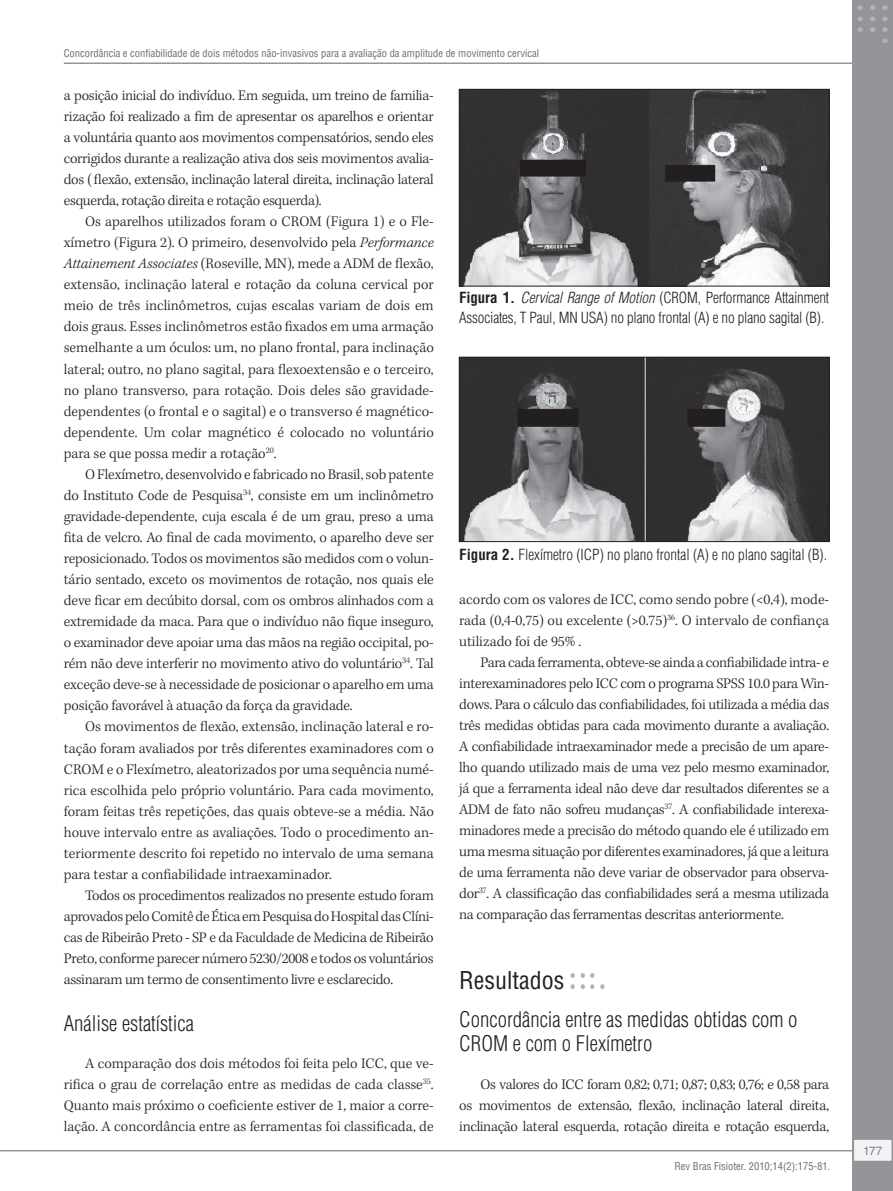
<style>
.page{position:relative;width:893px;height:1191px;background:#fff}
.page>*{position:absolute;margin:0;border:0;box-sizing:border-box;transform-origin:0 0}
.z04_0_Sub1{font:condensed 24px "Helvetica LT Std";color:#231f20}
.z04_1_Sub2{font:300 condensed 21px/24px "Helvetica LT Std";color:#231f20}
.z05_0_texto_txt{font:300 15px/21px "Kepler Std";letter-spacing:-.01em;color:#231f20;text-align:justify}
.z07_0_tabela-img_tit{font:300 condensed 15px/19.5px "Helvetica LT Std";letter-spacing:-.01em;color:#231f20}
.t1{font:12px "Helvetica LT Std";color:#808285}
.z06_2_cabecalho{font:condensed 10.5px "Helvetica LT Std";color:#6c6d70}
.s1{font-style:italic}
.s2{font-weight:700}
</style>
<div class="page">
<img style="left:461px;top:91px;width:366px;height:193px">
<div style="left:459px;top:89px;width:370px;height:197px;border:1px solid #231f20"></div>
<img style="left:461px;top:359px;width:366px;height:181px">
<div style="left:459px;top:357px;width:370px;height:185px;border:1px solid #231f20"></div>
<svg style="left:600px;top:984px;width:4px;height:5px"></svg>
<svg style="left:581px;top:984px;width:13px;height:5px"></svg>
<svg style="left:570px;top:984px;width:5px;height:5px"></svg>
<svg style="left:581px;top:973px;width:13px;height:5px"></svg>
<svg style="left:570px;top:973px;width:5px;height:5px"></svg>
<hr style="left:0;top:1150px;width:879px;height:1px;background:#939598">
<hr style="left:64px;top:62px;width:810px;height:2px;background:#939598">
<div style="left:853px;top:0;width:40px;height:1191px;background:#939598"></div>
<div style="left:853px;top:1139px;width:39px;height:22px;background:#f2f3f4"></div>
<div style="left:853px;top:1138px;width:40px;height:24px;border:2px solid #939598"></div>
<svg style="left:857px;top:27px;width:6px;height:5px"></svg>
<svg style="left:857px;top:17px;width:6px;height:4px"></svg>
<svg style="left:857px;top:5px;width:6px;height:5px"></svg>
<svg style="left:870px;top:27px;width:5px;height:5px"></svg>
<svg style="left:870px;top:17px;width:5px;height:4px"></svg>
<svg style="left:870px;top:5px;width:5px;height:5px"></svg>
<svg style="left:882px;top:27px;width:6px;height:5px"></svg>
<svg style="left:882px;top:38px;width:6px;height:5px"></svg>
<svg style="left:882px;top:17px;width:6px;height:4px"></svg>
<svg style="left:882px;top:5px;width:6px;height:5px"></svg>
<p class="z06_2_cabecalho" style="left:64px;top:46px;width:477px">Concordância e confiabilidade de dois métodos não-invasivos para a avaliação da amplitude de movimento cervical</p>
<p class="z05_0_texto_txt" style="left:64px;top:85px;width:371px">a posição inicial do indivíduo. Em seguida, um treino de familia&shy;rização foi realizado a fim de apresentar os aparelhos e orientar a voluntária quanto aos movimentos compensatórios, sendo eles corrigidos durante a realização ativa dos seis movimentos avalia&shy;dos ( flexão, extensão, inclinação lateral direita, inclinação lateral esquerda, rotação direita e rotação esquerda).</p>
<p class="z05_0_texto_txt" style="left:64px;top:212px;width:371px;text-indent:21px">Os aparelhos utilizados foram o CROM (Figura 1) e o Fle&shy;xímetro (Figura 2). O primeiro, desenvolvido pela <span class="s1">Performance Attainement Associates</span> (Roseville, MN), mede a ADM de flexão, extensão, inclinação lateral e rotação da coluna cervical por meio de três inclinômetros, cujas escalas variam de dois em dois graus. Esses inclinômetros estão fixados em uma armação semelhante a um óculos: um, no plano frontal, para inclinação lateral; outro, no plano sagital, para flexoextensão e o terceiro, no plano transverso, para rotação. Dois deles são gravidade&shy;dependentes (o frontal e o sagital) e o transverso é magnético&shy;dependente. Um colar magnético é colocado no voluntário para se que possa medir a rotação<sup>20</sup>.</p>
<p class="z05_0_texto_txt" style="left:64px;top:464px;width:371px;text-indent:21px">O Flexímetro, desenvolvido e fabricado no Brasil, sob patente do Instituto Code de Pesquisa<sup>34</sup>, consiste em um inclinômetro gravidade-dependente, cuja escala é de um grau, preso a uma fita de velcro. Ao final de cada movimento, o aparelho deve ser reposicionado. Todos os movimentos são medidos com o volun&shy;tário sentado, exceto os movimentos de rotação, nos quais ele deve ficar em decúbito dorsal, com os ombros alinhados com a extremidade da maca. Para que o indivíduo não fique inseguro, o examinador deve apoiar uma das mãos na região occipital, po&shy;rém não deve interferir no movimento ativo do voluntário<sup>34</sup>. Tal exceção deve-se à necessidade de posicionar o aparelho em uma posição favorável à atuação da força da gravidade.</p>
<p class="z05_0_texto_txt" style="left:64px;top:717px;width:371px;text-indent:21px">Os movimentos de flexão, extensão, inclinação lateral e ro&shy;tação foram avaliados por três diferentes examinadores com o CROM e o Flexímetro, aleatorizados por uma sequência numé&shy;rica escolhida pelo próprio voluntário. Para cada movimento, foram feitas três repetições, das quais obteve-se a média. Não houve intervalo entre as avaliações. Todo o procedimento an&shy;teriormente descrito foi repetido no intervalo de uma semana para testar a confiabilidade intraexaminador.</p>
<p class="z05_0_texto_txt" style="left:64px;top:885px;width:371px;text-indent:21px">Todos os procedimentos realizados no presente estudo foram aprovados pelo Comitê de Éticaem Pesquisa do Hospital das Clíni&shy;cas de Ribeirão Preto - SP e da Faculdade de Medicina de Ribeirão Preto, conforme parecer número 5230/2008 e todos os voluntários assinaram um termo de consentimento livre e esclarecido.</p>
<p class="z04_1_Sub2" style="left:64px;top:1011px;width:132px">Análise estatística</p>
<p class="z05_0_texto_txt" style="left:64px;top:1053px;width:371px;text-indent:21px">A comparação dos dois métodos foi feita pelo ICC, que ve&shy;rifica o grau de correlação entre as medidas de cada classe<sup>35</sup>.<br>Quanto mais próximo o coeficiente estiver de 1, maior a corre&shy;lação. A concordância entre as ferramentas foi classificada, de</p>
<p class="z07_0_tabela-img_tit" style="left:459px;top:288px;width:371px"><span class="s2">Figura 1.</span> <span class="s1">Cervical Range of Motion</span> (CROM, Performance Attainment<br>Associates, T Paul, MN USA) no plano frontal (A) e no plano sagital (B).</p>
<p class="z07_0_tabela-img_tit" style="left:459px;top:544px;width:369px"><span class="s2">Figura 2.</span> Flexímetro (ICP) no plano frontal (A) e no plano sagital (B).</p>
<p class="z05_0_texto_txt" style="left:459px;top:589px;width:371px">acordo com os valores de ICC, como sendo pobre (&lt;0,4), mode&shy;rada (0,4-0,75) ou excelente (&gt;0.75)<sup>36</sup>. O intervalo de confiança utilizado foi de 95% .</p>
<p class="z05_0_texto_txt" style="left:459px;top:652px;width:371px;text-indent:21px">Para cada ferramenta, obteve-se ainda a confiabilidade intra- e interexaminadores pelo ICC com o programa SPSS 10.0 para Win&shy;dows. Para o cálculo das confiabilidades, foi utilizada a média das três medidas obtidas para cada movimento durante a avaliação.<br>A confiabilidade intraexaminador mede a precisão de um apare&shy;lho quando utilizado mais de uma vez pelo mesmo examinador, já que a ferramenta ideal não deve dar resultados diferentes se a ADM de fato não sofreu mudanças<sup>37</sup>. A confiabilidade interexa&shy;minadores mede a precisão do método quando ele é utilizado em uma mesma situação por diferentes examinadores, já que a leitura de uma ferramenta não deve variar de observador para observa&shy;dor<sup>37</sup>. A classificação das confiabilidades será a mesma utilizada na comparação das ferramentas descritas anteriormente.</p>
<p class="z04_0_Sub1" style="left:459px;top:965px;width:107px">Resultados</p>
<p class="z04_1_Sub2" style="left:459px;top:1007px;width:340px">Concordância entre as medidas obtidas com o<br>CROM e com o Flexímetro</p>
<p class="z05_0_texto_txt" style="left:459px;top:1074px;width:371px;text-indent:21px">Os valores do ICC foram 0,82; 0,71; 0,87; 0,83; 0,76; e 0,58 para os movimentos de extensão, flexão, inclinação lateral direita, inclinação lateral esquerda, rotação direita e rotação esquerda,</p>
<p class="z06_2_cabecalho" style="left:674px;top:1160px;width:157px">Rev Bras Fisioter. 2010;14(2):175-81.</p>
<p class="t1" style="left:863px;top:1143px;width:21px">177</p>
</div>
